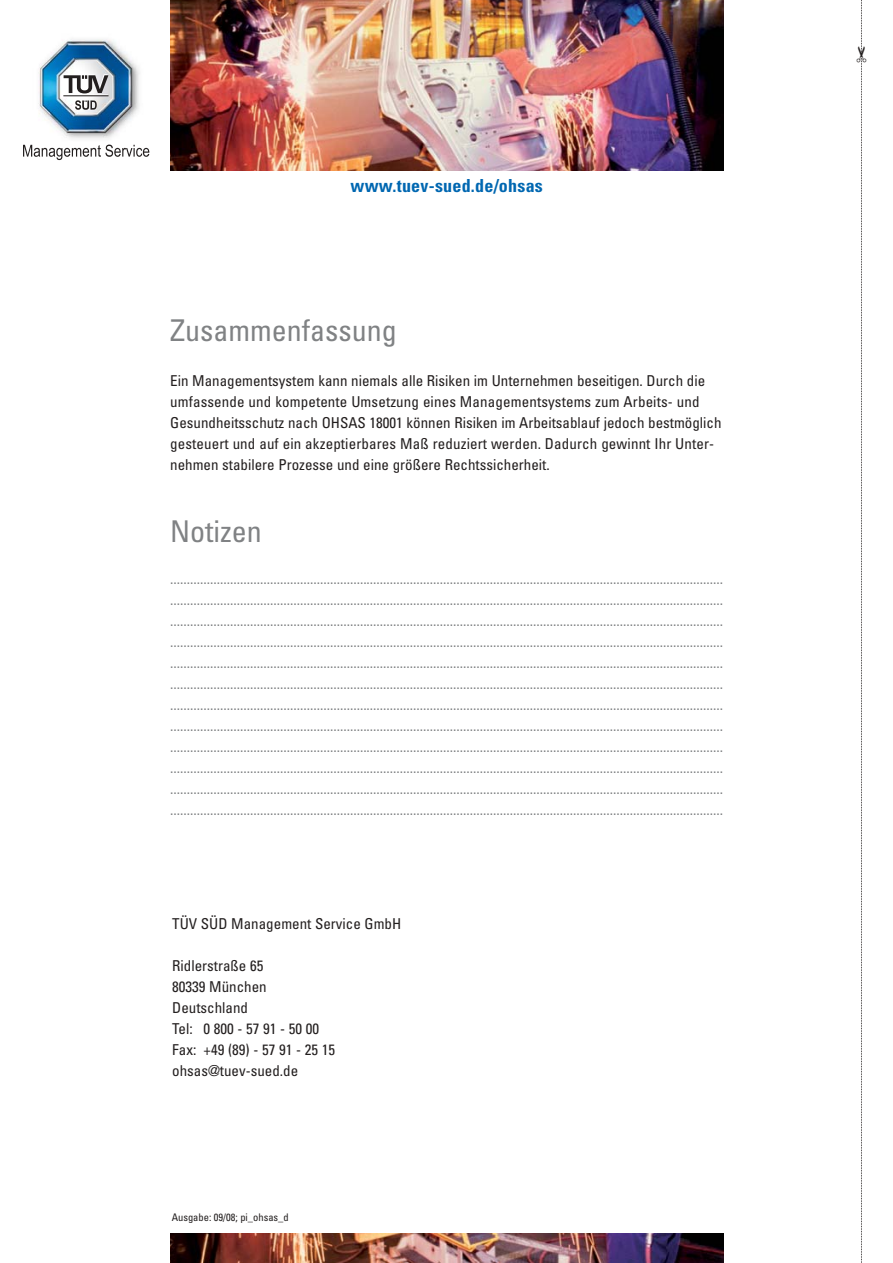
<style>
.page{position:relative;width:893px;height:1263px;background:#fff}
.page>*{position:absolute;margin:0;border:0;box-sizing:border-box;transform-origin:0 0}
.t1{font:condensed 30px "Univers";color:#808284}
.t2{font:700 condensed 18px "Univers";letter-spacing:.015em;color:#0067b1}
.t3{font:condensed 15px/21px "Univers";color:#808284;text-align:justify}
.t4{font:condensed 15px/21px "Univers";color:#231f1f}
.t5{font:condensed 10.5px "Univers";color:#231f1f}
</style>
<div class="page">
<img style="left:170px;top:0;width:553px;height:170px">
<img style="left:170px;top:1233px;width:553px;height:30px">
<img style="left:23px;top:39px;width:127px;height:122px">
<svg style="left:23px;top:145px;width:126px;height:15px"></svg>
<svg style="left:62px;top:74px;width:46px;height:36px"></svg>
<svg style="left:861px;top:0;width:1px;height:1263px"></svg>
<p class="t2" style="left:350px;top:179px;width:194px">www.tuev-sued.de/ohsas</p>
<h1 class="t1" style="left:170px;top:319px;width:228px">Zusammenfassung</h1>
<p class="t4" style="left:170px;top:371px;width:553px">Ein Managementsystem kann niemals alle Risiken im Unternehmen beseitigen. Durch die umfassende und kompetente Umsetzung eines Managementsystems zum Arbeits- und Gesundheitsschutz nach OHSAS 18001 können Risiken im Arbeitsablauf jedoch bestmöglich gesteuert und auf ein akzeptierbares Maß reduziert werden. Dadurch gewinnt Ihr Unter&shy;nehmen stabilere Prozesse und eine größere Rechtssicherheit.</p>
<h1 class="t1" style="left:170px;top:520px;width:93px">Notizen</h1>
<p class="t3" style="left:170px;top:569px;width:554px">...................................................................................................................................................................... ...................................................................................................................................................................... ...................................................................................................................................................................... ...................................................................................................................................................................... ...................................................................................................................................................................... ...................................................................................................................................................................... ...................................................................................................................................................................... ...................................................................................................................................................................... ...................................................................................................................................................................... ...................................................................................................................................................................... ...................................................................................................................................................................... ......................................................................................................................................................................</p>
<p class="t4" style="left:172px;top:915px;width:230px">TÜV SÜD Management Service GmbH</p>
<p class="t4" style="left:172px;top:957px;width:164px">Ridlerstraße 65<br>80339 München<br>Deutschland<br>Tel: 0 800 - 57 91 - 50 00<br>Fax: +49 (89) - 57 91 - 25 15 ohsas@tuev-sued.de</p>
<p class="t5" style="left:172px;top:1213px;width:119px">Ausgabe: 09/08; pi_ohsas_d</p>
</div>
